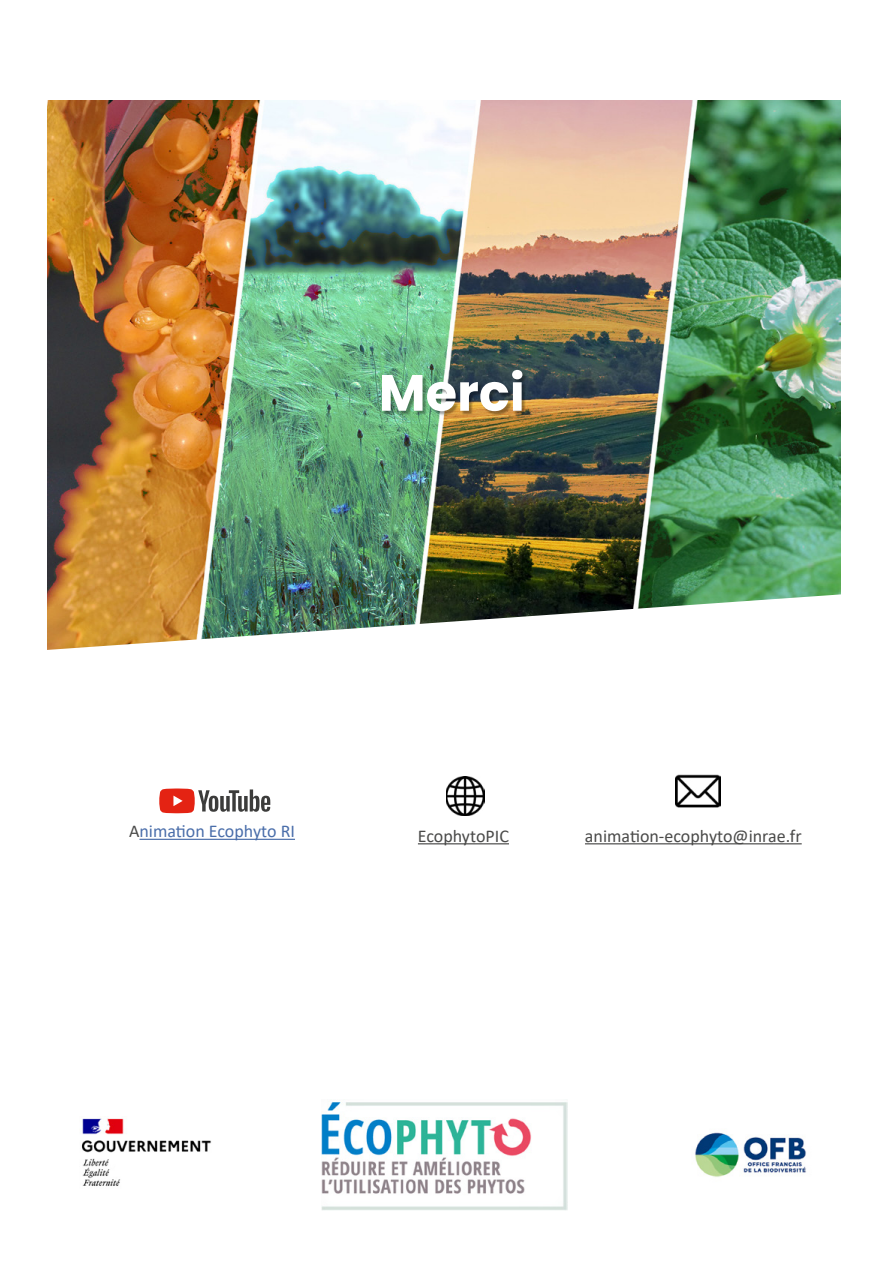
<style>
.page{position:relative;width:893px;height:1263px;background:#fff}
.page>*{position:absolute;margin:0;border:0;box-sizing:border-box;transform-origin:0 0}
.t1{font:700 51px "Poppins";color:#fff}
.t2{font:18px "Calibri";color:#4a4a49}
.t3{font:18px "Calibri";color:#4a6eaa}
.s1{color:#4a4a49}
</style>
<div class="page">
<img style="left:48px;top:100px;width:793px;height:491px">
<img style="left:47px;top:591px;width:794px;height:59px">
<div style="left:384px;top:371px;width:143px;height:45px;background:#000;opacity:.35"></div>
<hr style="left:139px;top:839px;width:156px;height:1px;background:#4a6eaa">
<svg style="left:160px;top:788px;width:110px;height:25px"></svg>
<img style="left:446px;top:776px;width:38px;height:39px">
<hr style="left:418px;top:843px;width:91px;height:1px;background:#4a4a49">
<hr style="left:585px;top:843px;width:217px;height:1px;background:#4a4a49">
<img style="left:675px;top:774px;width:45px;height:34px">
<img style="left:322px;top:1101px;width:245px;height:109px">
<img style="left:695px;top:1132px;width:111px;height:45px">
<img style="left:81px;top:1118px;width:130px;height:68px">
<h1 class="t1" style="left:379px;top:363px;width:147px">Merci</h1>
<p class="t3" style="left:129px;top:819px;width:167px"><span class="s1">A</span>nimation Ecophyto RI</p>
<p class="t2" style="left:418px;top:823px;width:93px">EcophytoPIC</p>
<p class="t2" style="left:585px;top:823px;width:218px">animation-ecophyto@inrae.fr</p>
</div>
